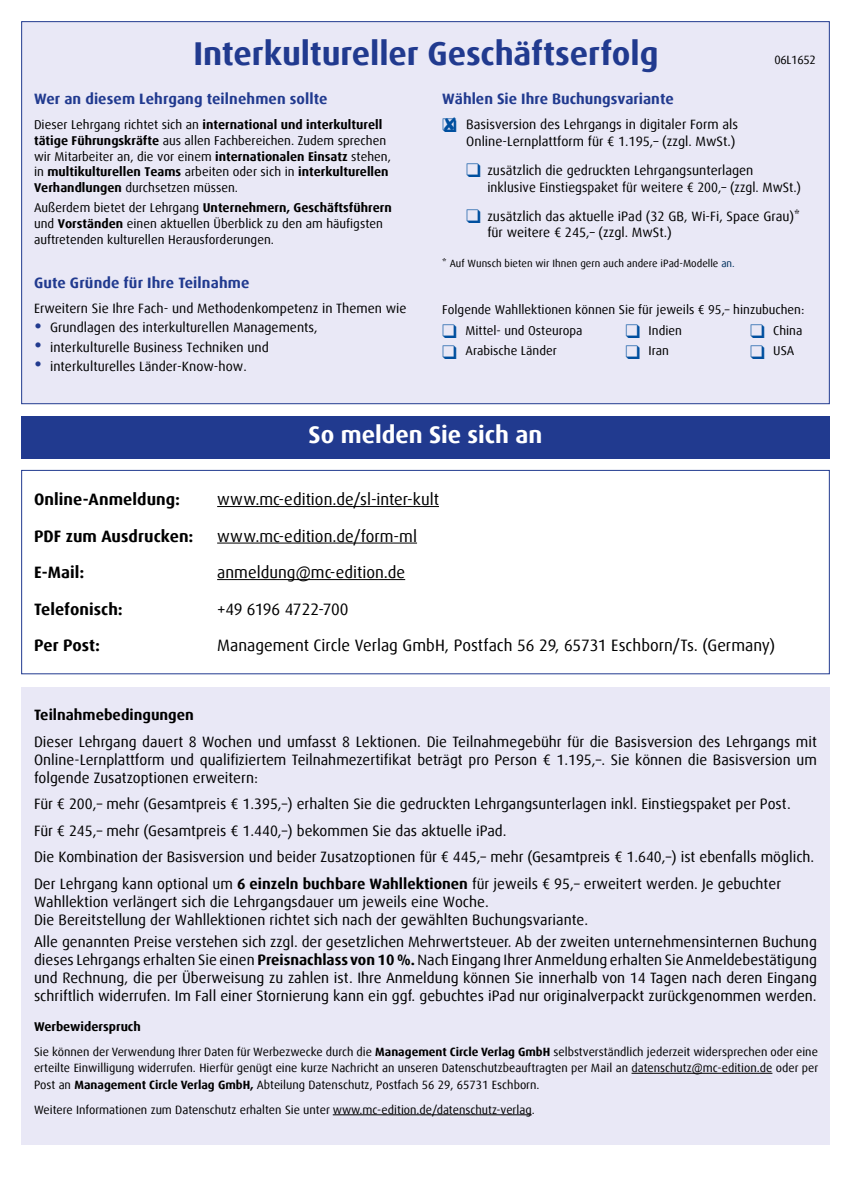
<style>
.page{position:relative;width:851px;height:1191px;background:#fff}
.page>*{position:absolute;margin:0;border:0;box-sizing:border-box;transform-origin:0 0}
.t1{font:700 33px "Dax Offc";letter-spacing:-.005em;color:#213a8f}
.t2{font:700 24px "Dax Offc";color:#fff}
.t3{font:16.5px "Dax Offc";color:#000}
.t4{font:700 16.5px "Dax Offc";letter-spacing:.005em;color:#000}
.t5{font:16.5px "Dax Offc";letter-spacing:-.025em;color:#000}
.t6{font:15px/18px "Dax Offc";color:#000;text-align:justify}
.t7{font:700 15px "Dax Offc";letter-spacing:.005em;color:#213a8f}
.t8{font:700 15px "Dax Offc";color:#000}
.t9{font:13.5px/16.5px "Dax Offc";color:#000}
.t10{font:12.75px/15.8px "Dax Offc";color:#000}
.t11{font:700 12.75px "Dax Offc";color:#000}
.t12{font:12px/16.5px "Dax Offc";color:#000;text-align:justify}
.t13{font:12px "Dax Offc";letter-spacing:-.02em;color:#000}
.t14{font:10.5px "Dax Offc";color:#000}
.s1{font-weight:400}
.s2{font-weight:700}
.s3{font-family:"Futura Std";color:#213a8f}
.s4{color:#004f9f}
.s5{color:#00305d}
</style>
<div class="page">
<div style="left:21px;top:21px;width:808px;height:383px;background:#e9e8f6;border:1px solid #213a8f"></div>
<div style="left:21px;top:470px;width:808px;height:204px;border:1px solid #213a8f"></div>
<hr style="left:217px;top:506px;width:222px;height:1px;background:#000">
<hr style="left:217px;top:542px;width:200px;height:1px;background:#000">
<hr style="left:217px;top:579px;width:188px;height:1px;background:#000">
<div style="left:21px;top:416px;width:808px;height:42px;background:#213a8f"></div>
<div style="left:21px;top:687px;width:808px;height:457px;background:#e9e8f6"></div>
<hr style="left:631px;top:1073px;width:141px;height:1px;background:#000">
<hr style="left:333px;top:1114px;width:198px;height:1px;background:#000">
<h1 class="t1" style="left:193px;top:32px;width:466px">Interkultureller Geschäftserfolg</h1>
<p class="t13" style="left:774px;top:52px;width:43px">06L1652</p>
<p class="t7" style="left:34px;top:89px;width:295px">Wer an diesem Lehrgang teilnehmen sollte</p>
<p class="t11" style="left:34px;top:116px;width:350px"><span class="s1">Dieser Lehrgang richtet sich an</span> international und interkulturell</p>
<p class="t10" style="left:34px;top:133px;width:358px"><span class="s2">tätige Führungskräfte</span> aus allen Fachbereichen. Zudem sprechen wir Mitarbeiter an, die vor einem <span class="s2">internationalen Einsatz</span> stehen, in <span class="s2">multikulturellen Teams</span> arbeiten oder sich in <span class="s2">interkulturellen Verhandlungen</span> durchsetzen müssen.</p>
<p class="t10" style="left:34px;top:200px;width:359px">Außerdem bietet der Lehrgang <span class="s2">Unternehmern, Geschäftsführern </span>und <span class="s2">Vorständen</span> einen aktuellen Überblick zu den am häufigsten auftretenden kulturellen Herausforderungen.</p>
<p class="t7" style="left:34px;top:273px;width:217px">Gute Gründe für Ihre Teilnahme</p>
<p class="t9" style="left:34px;top:300px;width:374px">Erweitern Sie Ihre Fach- und Methodenkompetenz in Themen wie</p>
<p class="t9" style="left:34px;top:320px;width:285px"><span class="s3">•</span> Grundlagen des interkulturellen Managements,</p>
<p class="t9" style="left:34px;top:339px;width:236px"><span class="s3">•</span> interkulturelle Business Techniken und</p>
<p class="t9" style="left:34px;top:358px;width:214px"><span class="s3">•</span> interkulturelles Länder-Know-how.</p>
<p class="t7" style="left:442px;top:89px;width:233px">Wählen Sie Ihre Buchungsvariante</p>
<p class="t9" style="left:442px;top:116px;width:297px;text-align:right"><span class="s4">❑</span> Basisversion des Lehrgangs in digitaler Form als<br>Online-Lernplattform für € 1.195,– (zzgl. MwSt.)</p>
<p class="t9" style="left:487px;top:162px;width:315px;text-indent:-21px"><span class="s4">❑</span> zusätzlich die gedruckten Lehrgangsunterlagen inklusive Einstiegspaket für weitere € 200,– (zzgl. MwSt.)</p>
<p class="t9" style="left:487px;top:208px;width:314px;text-indent:-21px"><span class="s4">❑</span> zusätzlich das aktuelle iPad (32 GB, Wi-Fi, Space Grau)* für weitere € 245,– (zzgl. MwSt.)</p>
<p class="t14" style="left:442px;top:256px;width:294px">* Auf Wunsch bieten wir Ihnen gern auch andere iPad-Modelle <span class="s5">an.</span></p>
<p class="t10" style="left:442px;top:302px;width:363px">Folgende Wahllektionen können Sie für jeweils € 95,– hinzubuchen:</p>
<p class="t10" style="left:442px;top:322px;width:142px"><span class="s4">❑</span> Mittel- und Osteuropa</p>
<p class="t10" style="left:625px;top:322px;width:58px"><span class="s4">❑</span> Indien</p>
<p class="t10" style="left:749px;top:322px;width:54px"><span class="s4">❑</span> China</p>
<p class="t10" style="left:442px;top:343px;width:116px"><span class="s4">❑</span> Arabische Länder</p>
<p class="t10" style="left:625px;top:343px;width:45px"><span class="s4">❑</span> Iran</p>
<p class="t10" style="left:749px;top:343px;width:46px"><span class="s4">❑</span> USA</p>
<h2 class="t2" style="left:308px;top:420px;width:235px">So melden Sie sich an</h2>
<p class="t4" style="left:34px;top:489px;width:147px">Online-Anmeldung:</p>
<p class="t3" style="left:217px;top:489px;width:223px">www.mc-edition.de/sl-inter-kult</p>
<p class="t4" style="left:34px;top:525px;width:161px">PDF zum Ausdrucken:</p>
<p class="t3" style="left:217px;top:525px;width:201px">www.mc-edition.de/form-ml</p>
<p class="t4" style="left:34px;top:562px;width:52px">E-Mail:</p>
<p class="t3" style="left:217px;top:562px;width:189px">anmeldung@mc-edition.de</p>
<p class="t4" style="left:34px;top:598px;width:90px">Telefonisch:</p>
<p class="t5" style="left:217px;top:599px;width:133px">+49 6196 4722-700</p>
<p class="t4" style="left:34px;top:635px;width:68px">Per Post:</p>
<p class="t3" style="left:217px;top:635px;width:559px">Management Circle Verlag GmbH, Postfach 56 29, 65731 Eschborn/Ts. (Germany)</p>
<p class="t8" style="left:34px;top:705px;width:161px">Teilnahmebedingungen</p>
<p class="t6" style="left:34px;top:732px;width:784px">Dieser Lehrgang dauert 8 Wochen und umfasst 8 Lektionen. Die Teilnahmegebühr für die Basisversion des Lehrgangs mit Online-Lernplattform und qualifiziertem Teilnahmezertifikat beträgt pro Person € 1.195,–. Sie können die Basisversion um folgende Zusatzoptionen erweitern:</p>
<p class="t6" style="left:34px;top:790px;width:781px;line-height:26.5px;text-align:left">Für € 200,– mehr (Gesamtpreis € 1.395,–) erhalten Sie die gedruckten Lehrgangsunterlagen inkl. Einstiegspaket per Post.<br>Für € 245,– mehr (Gesamtpreis € 1.440,–) bekommen Sie das aktuelle iPad.<br>Die Kombination der Basisversion und beider Zusatzoptionen für € 445,– mehr (Gesamtpreis € 1.640,–) ist ebenfalls möglich.<br>Der Lehrgang kann optional um <span class="s2">6 einzeln buchbare Wahllektionen</span> für jeweils € 95,– erweitert werden. Je gebuchter</p>
<p class="t6" style="left:34px;top:892px;width:555px">Wahllektion verlängert sich die Lehrgangsdauer um jeweils eine Woche.<br>Die Bereitstellung der Wahllektionen richtet sich nach der gewählten Buchungsvariante.</p>
<p class="t6" style="left:34px;top:932px;width:784px">Alle genannten Preise verstehen sich zzgl. der gesetzlichen Mehrwertsteuer. Ab der zweiten unternehmensinternen Buchung dieses Lehrgangs erhalten Sie einen <span class="s2">Preisnachlass von 10 %.</span> Nach Eingang Ihrer Anmeldung erhalten Sie Anmeldebestätigung und Rechnung, die per Überweisung zu zahlen ist. Ihre Anmeldung können Sie innerhalb von 14 Tagen nach deren Eingang schriftlich widerrufen. Im Fall einer Stornierung kann ein ggf. gebuchtes iPad nur originalverpackt zurückgenommen werden.</p>
<p class="t11" style="left:34px;top:1018px;width:108px">Werbewiderspruch</p>
<p class="t12" style="left:34px;top:1043px;width:785px">Sie können der Verwendung Ihrer Daten für Werbezwecke durch die <span class="s2">Management Circle Verlag GmbH</span> selbstverständlich jederzeit widersprechen oder eine erteilte Einwilligung widerrufen. Hierfür genügt eine kurze Nachricht an unseren Datenschutzbeauftragten per Mail an datenschutz@mc-edition.de oder per Post an <span class="s2">Management Circle Verlag GmbH,</span> Abteilung Datenschutz, Postfach 56 29, 65731 Eschborn.</p>
<p class="t12" style="left:34px;top:1101px;width:502px">Weitere Informationen zum Datenschutz erhalten Sie unter www.mc-edition.de/datenschutz-verlag.</p>
</div>
